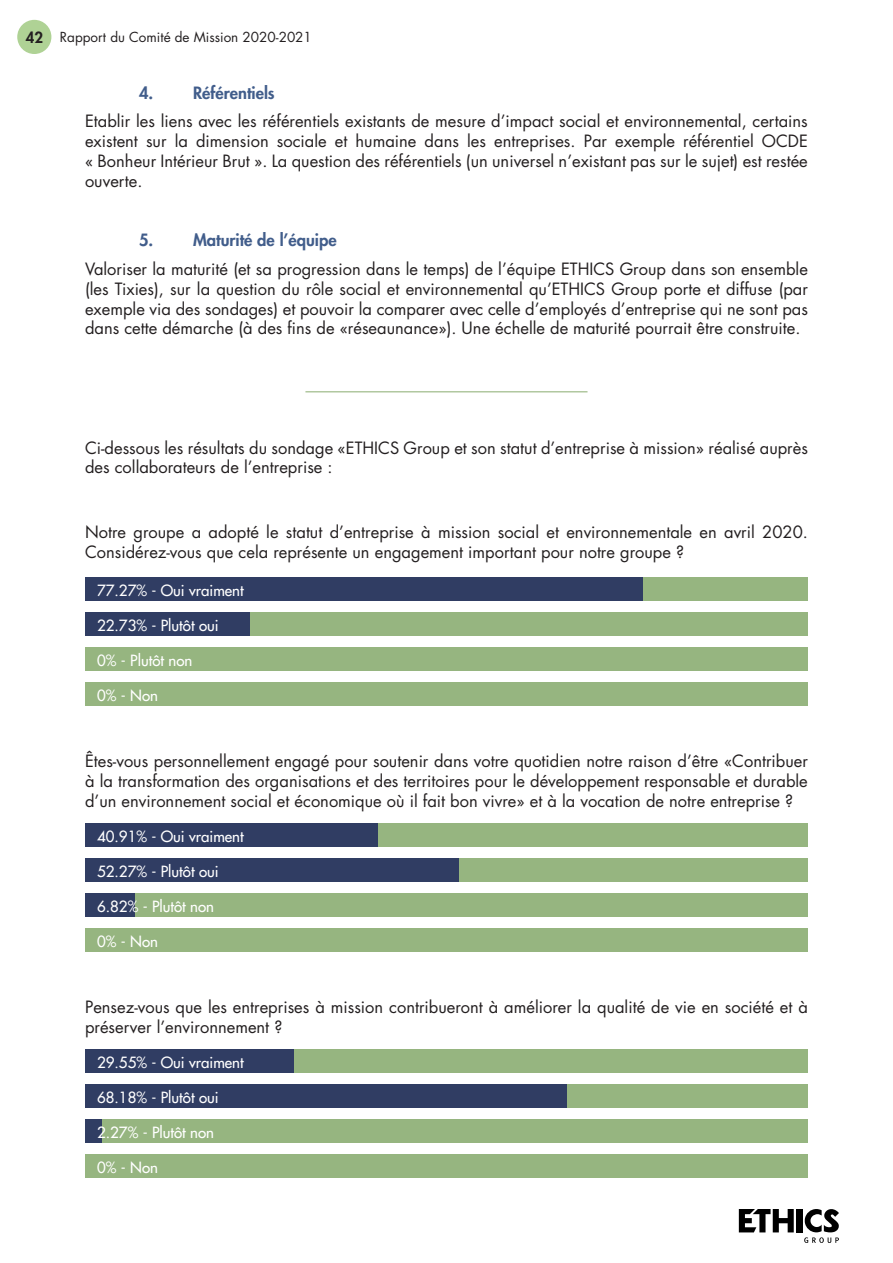
<style>
.page{position:relative;width:893px;height:1263px;background:#fff}
.page>*{position:absolute;margin:0;border:0;box-sizing:border-box;transform-origin:0 0}
.t1{font:16.5px/19.8px "Futura Std";color:#231f20;text-align:justify}
.t2{font:800 16.5px "Futura Std";color:#415d8b}
.t3{font:500 15px "Futura Std";color:#fff}
.t4{font:800 15px "Futura Std";color:#231f20}
.t5{font:13.5px "Futura Std";color:#231f20}
</style>
<div class="page">
<hr style="left:305px;top:391px;width:282px;height:1px;background:#96b580">
<svg style="left:739px;top:1209px;width:55px;height:23px"></svg>
<div style="left:797px;top:1209px;width:6px;height:23px;background:#000"></div>
<svg style="left:804px;top:1209px;width:35px;height:34px"></svg>
<div style="left:17px;top:20px;width:34px;height:34px;background:#afd295;border-radius:50%"></div>
<div style="left:85px;top:577px;width:559px;height:24px;background:#303d63"></div>
<div style="left:644px;top:577px;width:164px;height:24px;background:#96b580"></div>
<div style="left:85px;top:612px;width:165px;height:24px;background:#303d63"></div>
<div style="left:250px;top:612px;width:558px;height:24px;background:#96b580"></div>
<div style="left:85px;top:647px;width:723px;height:24px;background:#96b580"></div>
<div style="left:85px;top:682px;width:723px;height:24px;background:#96b580"></div>
<div style="left:85px;top:823px;width:294px;height:24px;background:#303d63"></div>
<div style="left:379px;top:823px;width:429px;height:24px;background:#96b580"></div>
<div style="left:85px;top:858px;width:374px;height:24px;background:#303d63"></div>
<div style="left:459px;top:858px;width:349px;height:24px;background:#96b580"></div>
<div style="left:85px;top:893px;width:723px;height:24px;background:#96b580"></div>
<div style="left:85px;top:893px;width:49px;height:24px;background:#303d63"></div>
<div style="left:85px;top:928px;width:723px;height:24px;background:#96b580"></div>
<div style="left:85px;top:1050px;width:210px;height:23px;background:#303d63"></div>
<div style="left:295px;top:1050px;width:513px;height:23px;background:#96b580"></div>
<div style="left:85px;top:1085px;width:482px;height:23px;background:#303d63"></div>
<div style="left:567px;top:1085px;width:241px;height:23px;background:#96b580"></div>
<div style="left:85px;top:1120px;width:723px;height:23px;background:#96b580"></div>
<div style="left:85px;top:1120px;width:17px;height:23px;background:#303d63"></div>
<div style="left:85px;top:1155px;width:723px;height:23px;background:#96b580"></div>
<p class="t4" style="left:26px;top:28px;width:19px">42</p>
<p class="t5" style="left:60px;top:29px;width:254px">Rapport du Comité de Mission 2020-2021</p>
<p class="t2" style="left:139px;top:82px;width:16px">4.</p>
<p class="t2" style="left:193px;top:82px;width:83px">Référentiels</p>
<p class="t1" style="left:85px;top:112px;width:724px">Etablir les liens avec les référentiels existants de mesure d’impact social et environnemental, certains existent sur la dimension sociale et humaine dans les entreprises. Par exemple référentiel OCDE « Bonheur Intérieur Brut ». La question des référentiels (un universel n’existant pas sur le sujet) est restée ouverte.</p>
<p class="t2" style="left:139px;top:230px;width:16px">5.</p>
<p class="t2" style="left:193px;top:230px;width:145px">Maturité de l’équipe</p>
<p class="t1" style="left:85px;top:259px;width:724px">Valoriser la maturité (et sa progression dans le temps) de l’équipe ETHICS Group dans son ensemble (les Tixies), sur la question du rôle social et environnemental qu’ETHICS Group porte et diffuse (par exemple via des sondages) et pouvoir la comparer avec celle d’employés d’entreprise qui ne sont pas dans cette démarche (à des fins de «réseaunance»). Une échelle de maturité pourrait être construite.</p>
<p class="t1" style="left:85px;top:438px;width:724px">Ci-dessous les résultats du sondage «ETHICS Group et son statut d’entreprise à mission» réalisé auprès des collaborateurs de l’entreprise :</p>
<p class="t1" style="left:85px;top:522px;width:724px">Notre groupe a adopté le statut d’entreprise à mission social et environnementale en avril 2020.<br>Considérez-vous que cela représente un engagement important pour notre groupe ?</p>
<p class="t3" style="left:97px;top:581px;width:148px">77.27% - Oui vraiment</p>
<p class="t3" style="left:97px;top:616px;width:123px">22.73% - Plutôt oui</p>
<p class="t3" style="left:97px;top:651px;width:97px">0% - Plutôt non</p>
<p class="t3" style="left:97px;top:686px;width:62px">0% - Non</p>
<p class="t1" style="left:85px;top:751px;width:724px">Êtes-vous personnellement engagé pour soutenir dans votre quotidien notre raison d’être «Contribuer à la transformation des organisations et des territoires pour le développement responsable et durable d’un environnement social et économique où il fait bon vivre» et à la vocation de notre entreprise ?</p>
<p class="t3" style="left:97px;top:827px;width:148px">40.91% - Oui vraiment</p>
<p class="t3" style="left:97px;top:862px;width:123px">52.27% - Plutôt oui</p>
<p class="t3" style="left:97px;top:897px;width:118px">6.82% - Plutôt non</p>
<p class="t3" style="left:97px;top:932px;width:62px">0% - Non</p>
<p class="t1" style="left:85px;top:997px;width:724px">Pensez-vous que les entreprises à mission contribueront à améliorer la qualité de vie en société et à préserver l’environnement ?</p>
<p class="t3" style="left:97px;top:1053px;width:148px">29.55% - Oui vraiment</p>
<p class="t3" style="left:97px;top:1088px;width:123px">68.18% - Plutôt oui</p>
<p class="t3" style="left:97px;top:1123px;width:118px">2.27% - Plutôt non</p>
<p class="t3" style="left:97px;top:1158px;width:62px">0% - Non</p>
</div>
